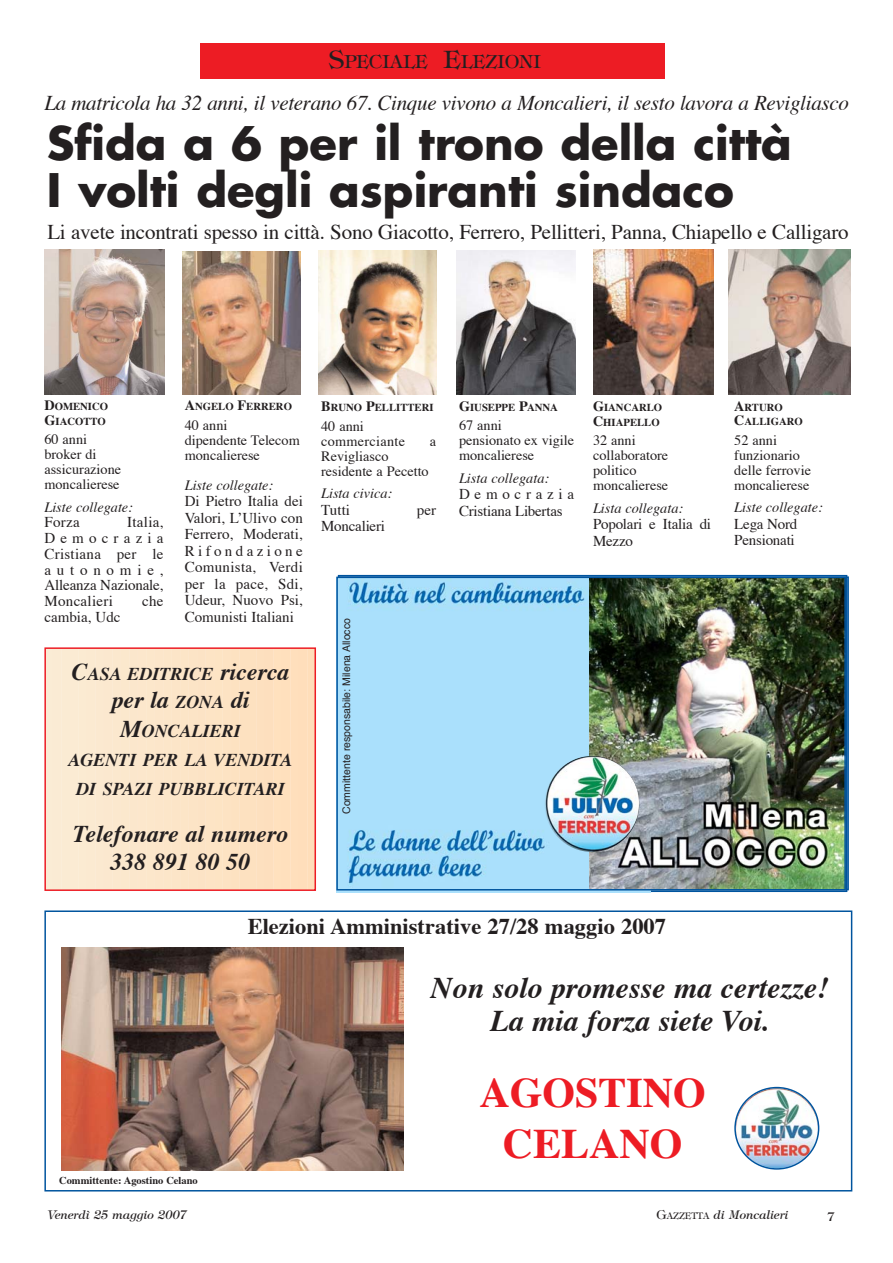
<style>
.page{position:relative;width:893px;height:1263px;background:#fff}
.page>*{position:absolute;margin:0;border:0;box-sizing:border-box;transform-origin:0 0}
.t1{font:700 45px/46.5px "Futura";color:#231f20}
.t2{font:700 42px/50.4px "Times";color:#ed1c24;text-align:center}
.t3{font:italic 700 30px/33px "Times";color:#231f20;text-align:center}
.t4{font:italic 700 24px/28.8px "Times";color:#231f20;text-align:center}
.t5{font:700 22.5px "Times";color:#231f20}
.t6{font:21px "Times";letter-spacing:-.01em;color:#231f20}
.t7{font:italic 21px "Times";letter-spacing:-.015em;color:#231f20}
.t8{font:italic 700 18px/28.8px "Times";color:#231f20;text-align:center}
.t9{font:18px "Tiffany";color:#231f20}
.t10{font:15px/16.5px "Times";color:#231f20}
.t11{font:14.25px/15px "Times";color:#231f20}
.t12{font:italic 14.25px "Times";color:#231f20}
.t13{font:14.25px/15px "Times";letter-spacing:.02em;color:#231f20}
.t14{font:italic 12px "Tiffany";color:#231f20}
.t15{font:12px "Tiffany";color:#231f20}
.t16{font:700 10.65px/14.2px "Times";color:#231f20}
.t17{font:10.5px "Helvetica";color:#231f20}
.t18{font:700 10.5px "Times";color:#231f20}
.s1{font-size:24px}
.s2{font-size:14.25px}
.s3{font-size:18px}
.s4{font-style:normal}
.s5{font-style:normal;font-size:9px}
</style>
<div class="page">
<div style="left:200px;top:44px;width:464px;height:35px;background:#ed1c24"></div>
<svg style="left:44px;top:576px;width:809px;height:616px"></svg>
<img style="left:44px;top:250px;width:120px;height:144px">
<img style="left:182px;top:251px;width:119px;height:143px">
<img style="left:319px;top:250px;width:117px;height:144px">
<img style="left:456px;top:250px;width:120px;height:144px">
<img style="left:593px;top:250px;width:121px;height:144px">
<img style="left:729px;top:250px;width:122px;height:144px">
<div style="left:46px;top:649px;width:7px;height:240px;background:#faecd5"></div>
<div style="left:53px;top:649px;width:8px;height:240px;background:#faebd4"></div>
<div style="left:62px;top:649px;width:8px;height:240px;background:#faebd3"></div>
<div style="left:70px;top:649px;width:8px;height:240px;background:#fbebd3"></div>
<div style="left:78px;top:649px;width:9px;height:240px;background:#fbebd2"></div>
<div style="left:87px;top:649px;width:8px;height:240px;background:#fbead1"></div>
<div style="left:95px;top:649px;width:9px;height:240px;background:#fbe9d0"></div>
<div style="left:104px;top:649px;width:8px;height:240px;background:#fbe8cf"></div>
<div style="left:112px;top:649px;width:9px;height:240px;background:#fbe8ce"></div>
<div style="left:121px;top:649px;width:8px;height:240px;background:#fbe8cd"></div>
<div style="left:129px;top:649px;width:9px;height:240px;background:#fbe7cc"></div>
<div style="left:138px;top:649px;width:8px;height:240px;background:#fce7cc"></div>
<div style="left:146px;top:649px;width:9px;height:240px;background:#fce7cb"></div>
<div style="left:155px;top:649px;width:8px;height:240px;background:#fce6ca"></div>
<div style="left:163px;top:649px;width:9px;height:240px;background:#fce6c9"></div>
<div style="left:172px;top:649px;width:8px;height:240px;background:#fce5c8"></div>
<div style="left:180px;top:649px;width:9px;height:240px;background:#fce5c7"></div>
<div style="left:189px;top:649px;width:8px;height:240px;background:#fce4c6"></div>
<div style="left:197px;top:649px;width:9px;height:240px;background:#fce3c5"></div>
<div style="left:206px;top:649px;width:8px;height:240px;background:#fde4c5"></div>
<div style="left:214px;top:649px;width:9px;height:240px;background:#fde4c4"></div>
<div style="left:223px;top:649px;width:8px;height:240px;background:#fde3c3"></div>
<div style="left:231px;top:649px;width:9px;height:240px;background:#fde2c1"></div>
<div style="left:240px;top:649px;width:8px;height:240px;background:#fde1c0"></div>
<div style="left:248px;top:649px;width:8px;height:240px;background:#fde1c0"></div>
<div style="left:257px;top:649px;width:8px;height:240px;background:#fde0bf"></div>
<div style="left:265px;top:649px;width:8px;height:240px;background:#fddfbe"></div>
<div style="left:274px;top:649px;width:8px;height:240px;background:#ffe1be"></div>
<div style="left:282px;top:649px;width:8px;height:240px;background:#ffe0bd"></div>
<div style="left:291px;top:649px;width:8px;height:240px;background:#ffdfbc"></div>
<div style="left:299px;top:649px;width:8px;height:240px;background:#ffdebb"></div>
<div style="left:308px;top:649px;width:7px;height:240px;background:#ffdeba"></div>
<div style="left:44px;top:647px;width:272px;height:244px;border:2px solid #ed1c24"></div>
<img style="left:336px;top:580px;width:315px;height:312px">
<img style="left:590px;top:580px;width:253px;height:307px">
<img style="left:734px;top:1087px;width:85px;height:83px">
<img style="left:61px;top:948px;width:342px;height:222px">
<img style="left:545px;top:756px;width:94px;height:96px;border-radius:50%">
<div style="left:336px;top:577px;width:510px;height:313px;border:2px solid #00549e"></div>
<p class="t9" style="left:329px;top:55px;width:214px"><span class="s1">S</span>PECIALE <span class="s1">E</span>LEZIONI</p>
<p class="t7" style="left:44px;top:94px;width:806px">La matricola ha 32 anni, il veterano 67. Cinque vivono a Moncalieri, il sesto lavora a Revigliasco</p>
<p class="t1" style="left:47px;top:124px;width:747px">Sfida a 6 per il trono della città<br>I volti degli aspiranti sindaco</p>
<p class="t6" style="left:47px;top:223px;width:803px">Li avete incontrati spesso in città. Sono Giacotto, Ferrero, Pellitteri, Panna, Chiapello e Calligaro</p>
<p class="t16" style="left:44px;top:401px;width:65px"><span class="s2">D</span>OMENICO<br><span class="s2">G</span>IACOTTO</p>
<p class="t11" style="left:44px;top:433px;width:78px">60 anni broker di assicurazione moncalierese</p>
<p class="t12" style="left:44px;top:501px;width:90px">Liste collegate:</p>
<p class="t10" style="left:44px;top:515px;width:37px">Forza</p>
<p class="t10" style="left:44px;top:516px;width:121px;line-height:15.8px;text-align:justify;text-indent:83px">Italia, Democrazia Cristiana per le autonomie, Alleanza Nazionale, Moncalieri</p>
<p class="t10" style="left:142px;top:594px;width:23px">che</p>
<p class="t10" style="left:44px;top:610px;width:78px">cambia, Udc</p>
<p class="t16" style="left:185px;top:401px;width:109px"><span class="s2">A</span>NGELO <span class="s2">F</span>ERRERO</p>
<p class="t11" style="left:185px;top:419px;width:117px">40 anni<br>dipendente Telecom moncalierese</p>
<p class="t12" style="left:185px;top:479px;width:90px">Liste collegate:</p>
<p class="t10" style="left:185px;top:494px;width:120px;text-align:justify">Di Pietro Italia dei Valori, L’Ulivo con Ferrero, Moderati, Rifondazione Comunista, Verdi per la pace, Sdi, Udeur, Nuovo Psi, Comunisti Italiani</p>
<p class="t8" style="left:72px;top:661px;width:219px"><span class="s1">C</span>ASA EDITRICE <span class="s1">ricerca</span></p>
<p class="t4" style="left:111px;top:688px;width:140px">per la <span class="s3">ZONA</span> di</p>
<p class="t8" style="left:69px;top:718px;width:225px"><span class="s1">M</span>ONCALIERI<br>AGENTI PER LA VENDITA<br>DI SPAZI PUBBLICITARI</p>
<p class="t4" style="left:73px;top:821px;width:216px">Telefonare al numero<br>338 891 80 50</p>
<p class="t16" style="left:321px;top:402px;width:114px"><span class="s2">B</span>RUNO <span class="s2">P</span>ELLITTERI</p>
<p class="t13" style="left:321px;top:420px;width:85px">40 anni commerciante</p>
<p class="t11" style="left:430px;top:435px;width:8px">a</p>
<p class="t11" style="left:321px;top:450px;width:109px">Revigliasco residente a Pecetto</p>
<p class="t12" style="left:321px;top:488px;width:73px">Lista civica:</p>
<p class="t10" style="left:321px;top:503px;width:30px">Tutti</p>
<p class="t10" style="left:417px;top:503px;width:21px">per</p>
<p class="t10" style="left:321px;top:519px;width:65px">Moncalieri</p>
<p class="t17" style="left:342px;top:814px;width:197px;rotate:-90deg">Committente responsabile: Milena Allocco</p>
<p class="t16" style="left:459px;top:401px;width:100px"><span class="s2">G</span>IUSEPPE <span class="s2">P</span>ANNA</p>
<p class="t11" style="left:459px;top:419px;width:117px">67 anni<br>pensionato ex vigile moncalierese</p>
<p class="t12" style="left:459px;top:472px;width:92px">Lista collegata:</p>
<p class="t10" style="left:459px;top:487px;width:117px">Democrazia<br>Cristiana Libertas</p>
<p class="t16" style="left:593px;top:401px;width:71px;line-height:15px"><span class="s2">G</span>IANCARLO<br><span class="s2">C</span>HIAPELLO</p>
<p class="t11" style="left:593px;top:434px;width:77px">32 anni collaboratore politico moncalierese</p>
<p class="t12" style="left:593px;top:502px;width:92px">Lista collegata:</p>
<p class="t10" style="left:593px;top:517px;width:120px">Popolari e Italia di<br>Mezzo</p>
<p class="t16" style="left:734px;top:401px;width:70px"><span class="s2">A</span>RTURO<br><span class="s2">C</span>ALLIGARO</p>
<p class="t11" style="left:734px;top:433px;width:78px">52 anni funzionario delle ferrovie moncalierese</p>
<p class="t12" style="left:734px;top:501px;width:90px">Liste collegate:</p>
<p class="t10" style="left:734px;top:517px;width:65px">Lega Nord<br>Pensionati</p>
<p class="t5" style="left:248px;top:917px;width:420px">Elezioni Amministrative 27/28 maggio 2007</p>
<p class="t3" style="left:431px;top:974px;width:399px">Non solo promesse ma certezze!<br>La mia forza siete Voi.</p>
<p class="t18" style="left:59px;top:1176px;width:140px">Committente: Agostino Celano</p>
<p class="t2" style="left:479px;top:1071px;width:228px">AGOSTINO<br>CELANO</p>
<p class="t14" style="left:47px;top:1210px;width:142px">Venerdì 25 maggio 2007</p>
<p class="t14" style="left:657px;top:1210px;width:133px"><span class="s4">G</span><span class="s5">AZZETTA</span> di Moncalieri</p>
<p class="t15" style="left:827px;top:1212px;width:9px">7</p>
</div>
